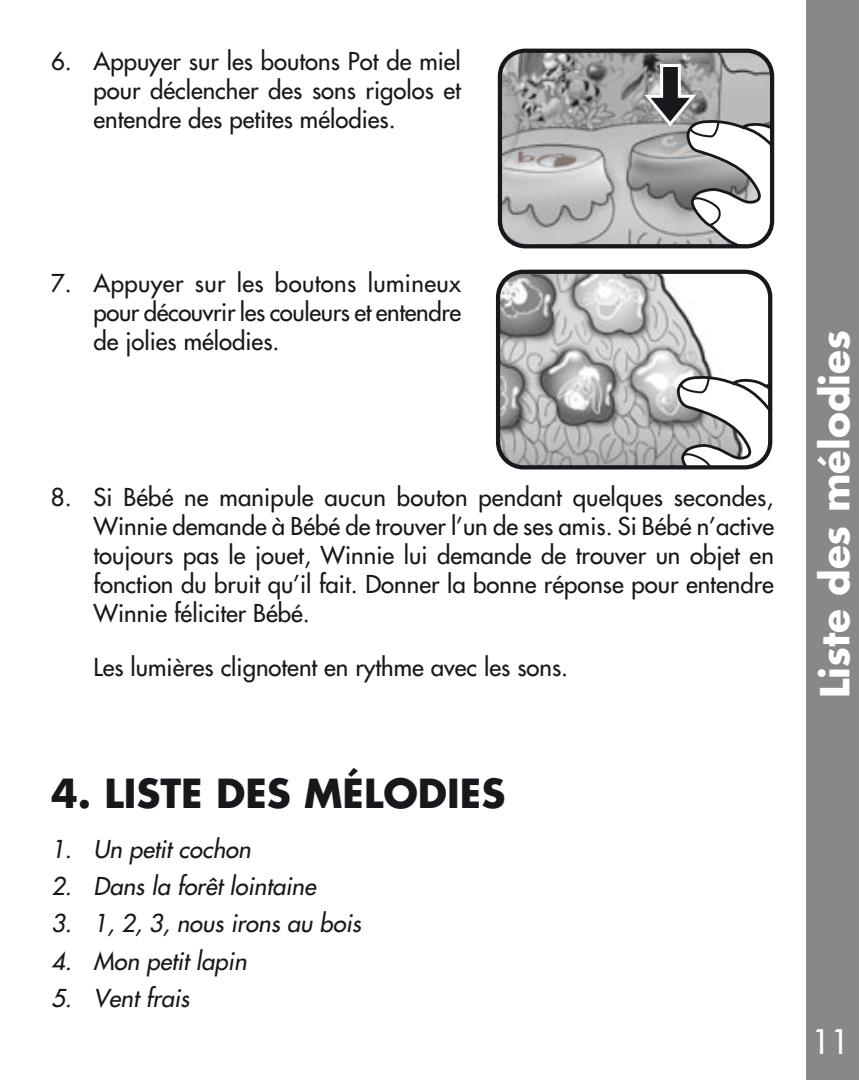
<style>
.page{position:relative;width:859px;height:1080px;background:#fff}
.page>*{position:absolute;margin:0;border:0;box-sizing:border-box;transform-origin:0 0}
.t1{font:700 39px "Futura";color:#1a171c}
.t2{font:700 39px "Futura";color:#fff}
.t3{font:33px "Futura";color:#fff}
.t4{font:24px/28.8px "Futura";color:#1a171c;text-align:justify}
.t5{font:italic 24px "Futura";color:#1a171c}
</style>
<div class="page">
<div style="left:806px;top:0;width:53px;height:1080px;background:#87888a"></div>
<img style="left:500px;top:51px;width:272px;height:195px;border-radius:26px">
<div style="left:498px;top:49px;width:276px;height:199px;border:4px solid #1a171c;border-radius:26px"></div>
<svg style="left:641px;top:63px;width:131px;height:183px"></svg>
<img style="left:498px;top:272px;width:272px;height:195px;border-radius:26px">
<svg style="left:675px;top:376px;width:94px;height:90px"></svg>
<div style="left:496px;top:270px;width:276px;height:199px;border:4px solid #1a171c;border-radius:26px"></div>
<p class="t4" style="left:93px;top:47px;width:369px;text-indent:-42px">6. Appuyer sur les boutons Pot de miel pour déclencher des sons rigolos et entendre des petites mélodies.</p>
<p class="t4" style="left:93px;top:269px;width:369px;text-indent:-42px">7. Appuyer sur les boutons lumineux pour découvrir les couleurs et entendre de jolies mélodies.</p>
<p class="t4" style="left:93px;top:483px;width:682px;text-indent:-42px">8. Si Bébé ne manipule aucun bouton pendant quelques secondes, Winnie demande à Bébé de trouver l’un de ses amis. Si Bébé n’active toujours pas le jouet, Winnie lui demande de trouver un objet en fonction du bruit qu’il fait. Donner la bonne réponse pour entendre Winnie féliciter Bébé.</p>
<p class="t4" style="left:93px;top:653px;width:476px">Les lumières clignotent en rythme avec les sons.</p>
<h1 class="t1" style="left:51px;top:767px;width:456px">4. LISTE DES MÉLODIES</h1>
<p class="t5" style="left:51px;top:834px;width:201px">1. Un petit cochon</p>
<p class="t5" style="left:51px;top:871px;width:266px">2. Dans la forêt lointaine</p>
<p class="t5" style="left:51px;top:908px;width:312px">3. 1, 2, 3, nous irons au bois</p>
<p class="t5" style="left:51px;top:946px;width:197px">4. Mon petit lapin</p>
<p class="t5" style="left:51px;top:983px;width:140px">5. Vent frais</p>
<h1 class="t2" style="left:809px;top:698px;width:370px;rotate:-90deg">Liste des mélodies</h1>
<h2 class="t3" style="left:812px;top:1021px;width:40px">11</h2>
</div>
